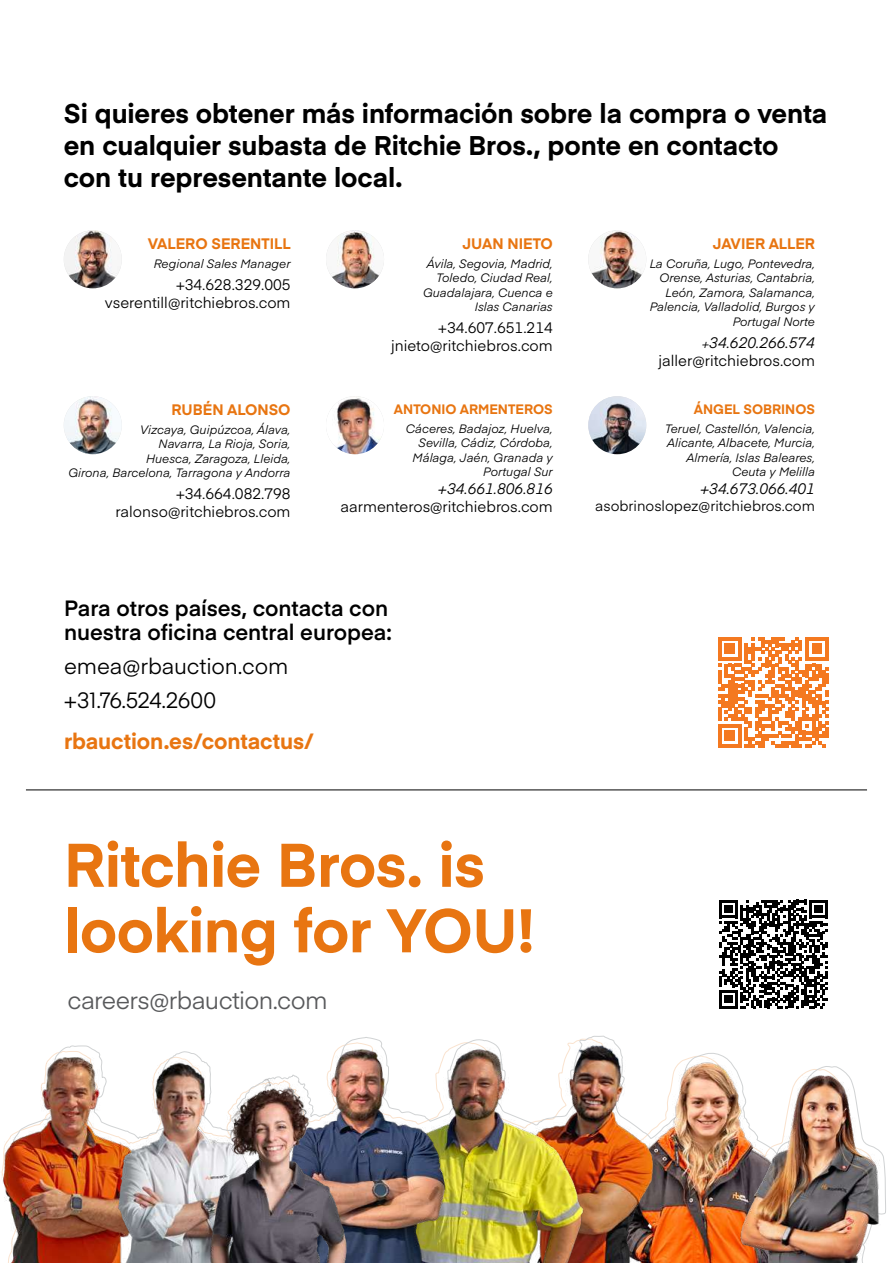
<style>
.page{position:relative;width:893px;height:1263px;background:#fff}
.page>*{position:absolute;margin:0;border:0;box-sizing:border-box;transform-origin:0 0}
.t1{font:700 60.6px/65.6px "Eina 01";letter-spacing:-.01em;color:#e87511}
.t2{font:700 26.7px/32px "Eina 01";letter-spacing:-.005em;color:#000}
.t3{font:24.3px "Eina 01";letter-spacing:-.025em;color:#58595b}
.t4{font:600 21.9px/24px "Eina 01";letter-spacing:-.005em;color:#000}
.t5{font:21.9px/33.9px "Eina 01";letter-spacing:-.005em;color:#000}
.t6{font:700 21.9px "Eina 01";letter-spacing:-.005em;color:#e87511}
.t7{font:15px/18px "Eina 01";color:#000;text-align:right}
.t8{font:700 15px "Eina 01";color:#e87511}
.t9{font:italic 15px "Eina 01";color:#000}
.t10{font:14.25px "Eina 01";color:#000}
.t11{font:700 13.5px "Eina 01";color:#e87511}
.t12{font:italic 12px/14.4px "Eina 01";color:#000;text-align:right}
.s1{font-style:italic;font-size:12px}
.s2{font-style:italic}
</style>
<div class="page">
<svg style="left:718px;top:637px;width:111px;height:111px"></svg>
<hr style="left:825px;top:727px;width:4px;height:11px;background:#f47920">
<svg style="left:719px;top:900px;width:109px;height:108px"></svg>
<img style="left:666px;top:1053px;width:71px;height:210px">
<img style="left:599px;top:1035px;width:67px;height:228px">
<img style="left:737px;top:1066px;width:145px;height:197px">
<img style="left:462px;top:1036px;width:137px;height:227px">
<img style="left:1px;top:1045px;width:90px;height:218px">
<img style="left:80px;top:1048px;width:129px;height:215px">
<img style="left:331px;top:1037px;width:131px;height:226px">
<img style="left:173px;top:1066px;width:183px;height:197px">
<hr style="left:26px;top:789px;width:841px;height:1px;background:#000">
<img style="left:64px;top:230px;width:58px;height:58px;border-radius:29px">
<img style="left:326px;top:396px;width:58px;height:58px;border-radius:29px">
<img style="left:588px;top:396px;width:58px;height:58px;border-radius:29px">
<img style="left:326px;top:230px;width:58px;height:58px;border-radius:29px">
<img style="left:64px;top:396px;width:58px;height:58px;border-radius:29px">
<img style="left:588px;top:230px;width:58px;height:58px;border-radius:29px">
<h2 class="t2" style="left:64px;top:96px;width:765px">Si quieres obtener más información sobre la compra o venta en cualquier subasta de Ritchie Bros., ponte en contacto con tu representante local.</h2>
<p class="t8" style="left:148px;top:233px;width:144px">VALERO SERENTILL</p>
<p class="t12" style="left:154px;top:256px;width:138px">Regional Sales Manager</p>
<p class="t7" style="left:105px;top:275px;width:187px">+34.628.329.005 vserentill@ritchiebros.com</p>
<p class="t8" style="left:172px;top:399px;width:121px">RUBÉN ALONSO</p>
<p class="t12" style="left:68px;top:422px;width:224px">Vizcaya, Guipúzcoa, Álava,<br>Navarra, La Rioja, Soria,<br>Huesca, Zaragoza, Lleida,<br>Girona, Barcelona, Tarragona y Andorra</p>
<p class="t7" style="left:116px;top:484px;width:177px">+34.664.082.798 ralonso@ritchiebros.com</p>
<p class="t8" style="left:463px;top:233px;width:92px">JUAN NIETO</p>
<p class="t12" style="left:423px;top:256px;width:131px">Ávila, Segovia, Madrid,<br>Toledo, Ciudad Real,<br>Guadalajara, Cuenca e<br>Islas Canarias</p>
<p class="t7" style="left:391px;top:318px;width:163px">+34.607.651.214 jnieto@ritchiebros.com</p>
<p class="t11" style="left:394px;top:399px;width:160px">ANTONIO ARMENTEROS</p>
<p class="t12" style="left:406px;top:420px;width:148px">Cáceres, Badajoz, Huelva,<br>Sevilla, Cádiz, Córdoba,<br>Málaga, Jaén, Granada y<br>Portugal Sur</p>
<p class="t9" style="left:438px;top:477px;width:116px">+34.661.806.816</p>
<p class="t7" style="left:341px;top:496px;width:214px">aarmenteros@ritchiebros.com</p>
<h3 class="t4" style="left:64px;top:595px;width:329px">Para otros países, contacta con nuestra oficina central europea:</h3>
<h3 class="t5" style="left:64px;top:647px;width:226px">emea@rbauction.com +31.76.524.2600</h3>
<h3 class="t6" style="left:64px;top:725px;width:252px">rbauction.es/contactus/</h3>
<h1 class="t1" style="left:64px;top:829px;width:472px">Ritchie Bros. is looking for YOU!</h1>
<h3 class="t3" style="left:68px;top:982px;width:262px">careers@rbauction.com</h3>
<p class="t8" style="left:713px;top:233px;width:104px">JAVIER ALLER</p>
<p class="t12" style="left:650px;top:256px;width:167px">La Coruña, Lugo, Pontevedra,<br>Orense, Asturias, Cantabria,<br>León, Zamora, Salamanca,<br>Palencia, Valladolid, Burgos y<br>Portugal Norte</p>
<p class="t7" style="left:659px;top:332px;width:158px"><span class="s1">+</span><span class="s2">34.620.266.574 </span>jaller@ritchiebros.com</p>
<p class="t11" style="left:694px;top:399px;width:123px">ÁNGEL SOBRINOS</p>
<p class="t12" style="left:665px;top:420px;width:151px">Teruel, Castellón, Valencia,<br>Alicante, Albacete, Murcia,<br>Almería, Islas Baleares,<br>Ceuta y Melilla</p>
<p class="t9" style="left:700px;top:477px;width:116px">+34.673.066.401</p>
<p class="t10" style="left:595px;top:495px;width:221px">asobrinoslopez@ritchiebros.com</p>
</div>
